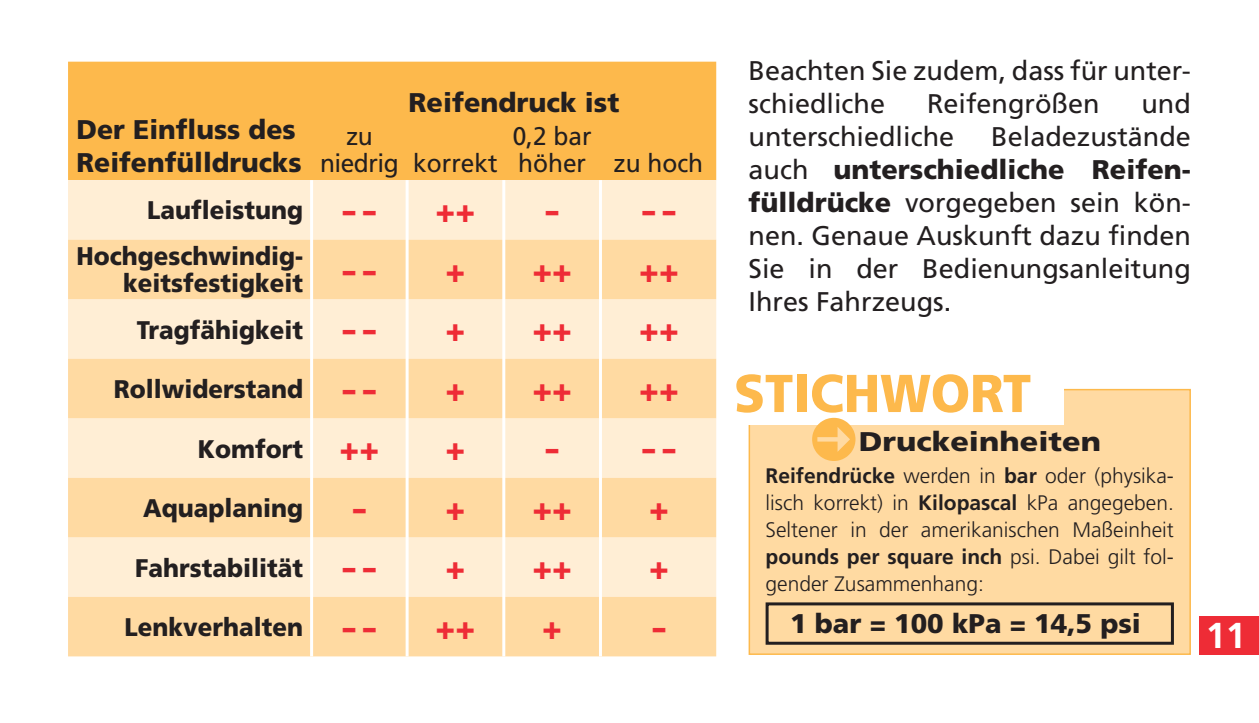
<style>
.page{position:relative;width:1259px;height:723px;background:#fff}
.page>*{position:absolute;margin:0;border:0;box-sizing:border-box;transform-origin:0 0}
.t1{font:900 53.1px "Frutiger LT Std";color:#fdb94c;scale:.95 1}
.t2{font:700 36px "Frutiger LT Std";color:#fff}
.t3{font:900 33px "Frutiger LT Std";color:#ee2c36}
.t4{font:900 33px "Frutiger LT Std";color:#ee2c36;scale:1.4 1}
.t5{font:27px/33px "Frutiger LT Std";color:#231f20}
.t6{font:900 27px/33px "Frutiger LT Std";color:#231f20}
.t7{font:900 27px "Frutiger LT Std";color:#231f20;scale:1.13 1}
.t8{font:900 25.5px/27px "Frutiger LT Std";color:#231f20;scale:.94 1}
.t9{font:25.5px/27px "Frutiger LT Std";color:#231f20;scale:.96 1}
.t10{font:25.5px/27px "Frutiger LT Std";letter-spacing:-.02em;color:#231f20;scale:.96 1}
.t11{font:300 21px/27px "Frutiger LT Std";color:#231f20;text-align:justify}
.s1{font-size:33px;color:#ee2c36}
.s2{font-weight:900}
.s3{font-weight:700}
</style>
<div class="page">
<div style="left:1199px;top:617px;width:60px;height:38px;background:#ee2c36"></div>
<div style="left:749px;top:390px;width:441px;height:264px;background:#ffdaa2"></div>
<div style="left:748px;top:389px;width:443px;height:266px;border:2px solid #fdb94c"></div>
<div style="left:734px;top:372px;width:329px;height:52px;background:#fff"></div>
<div style="left:765px;top:602px;width:409px;height:43px;border:3px solid #231f20"></div>
<div style="left:68px;top:62px;width:648px;height:118px;background:#fdb94c"></div>
<div style="left:68px;top:180px;width:648px;height:60px;background:#ffeed5"></div>
<svg style="left:68px;top:240px;width:648px;height:416px;background:#ffe2b8"></svg>
<hr style="left:310px;top:180px;width:3px;height:60px;background:#fff">
<hr style="left:405px;top:180px;width:3px;height:60px;background:#fff">
<hr style="left:502px;top:180px;width:3px;height:60px;background:#fff">
<hr style="left:599px;top:180px;width:3px;height:60px;background:#fff">
<hr style="left:310px;top:240px;width:3px;height:59px;background:#fff">
<hr style="left:405px;top:240px;width:3px;height:59px;background:#fff">
<hr style="left:502px;top:240px;width:3px;height:59px;background:#fff">
<hr style="left:599px;top:240px;width:3px;height:59px;background:#fff">
<hr style="left:310px;top:299px;width:3px;height:60px;background:#fff">
<hr style="left:405px;top:299px;width:3px;height:60px;background:#fff">
<hr style="left:502px;top:299px;width:3px;height:60px;background:#fff">
<hr style="left:599px;top:299px;width:3px;height:60px;background:#fff">
<hr style="left:310px;top:359px;width:3px;height:59px;background:#fff">
<hr style="left:405px;top:359px;width:3px;height:59px;background:#fff">
<hr style="left:502px;top:359px;width:3px;height:59px;background:#fff">
<hr style="left:599px;top:359px;width:3px;height:59px;background:#fff">
<hr style="left:310px;top:418px;width:3px;height:60px;background:#fff">
<hr style="left:405px;top:418px;width:3px;height:60px;background:#fff">
<hr style="left:502px;top:418px;width:3px;height:60px;background:#fff">
<hr style="left:599px;top:418px;width:3px;height:60px;background:#fff">
<hr style="left:310px;top:478px;width:3px;height:59px;background:#fff">
<hr style="left:405px;top:478px;width:3px;height:59px;background:#fff">
<hr style="left:502px;top:478px;width:3px;height:59px;background:#fff">
<hr style="left:599px;top:478px;width:3px;height:59px;background:#fff">
<hr style="left:310px;top:537px;width:3px;height:60px;background:#fff">
<hr style="left:405px;top:537px;width:3px;height:60px;background:#fff">
<hr style="left:502px;top:537px;width:3px;height:60px;background:#fff">
<hr style="left:599px;top:537px;width:3px;height:60px;background:#fff">
<hr style="left:310px;top:597px;width:3px;height:59px;background:#fff">
<hr style="left:405px;top:597px;width:3px;height:59px;background:#fff">
<hr style="left:502px;top:597px;width:3px;height:59px;background:#fff">
<hr style="left:599px;top:597px;width:3px;height:59px;background:#fff">
<svg style="left:812px;top:424px;width:43px;height:1px"></svg>
<p class="t6" style="left:408px;top:88px;width:212px">Reifendruck ist</p>
<p class="t10" style="left:320px;top:124px;width:186px;text-indent:26px">zu<br>niedrig korrekt</p>
<p class="t9" style="left:512px;top:124px;width:200px">0,2 bar<br>höher zu hoch</p>
<p class="t8" style="left:147px;top:199px;width:246px">Laufleistung <span class="s1">--</span></p>
<p class="t3" style="left:436px;top:198px;width:41px">++</p>
<p class="t4" style="left:544px;top:198px;width:12px">-</p>
<p class="t4" style="left:641px;top:198px;width:27px">--</p>
<p class="t8" style="left:123px;top:245px;width:272px;text-indent:-47px">Hochgeschwindig&shy;keitsfestigkeit <sup>--</sup></p>
<p class="t6" style="left:77px;top:115px;width:226px">Der Einfluss des<br>Reifenfülldrucks</p>
<p class="t3" style="left:445px;top:257px;width:21px">+</p>
<p class="t3" style="left:532px;top:257px;width:41px">++</p>
<p class="t3" style="left:639px;top:257px;width:41px">++</p>
<p class="t8" style="left:137px;top:318px;width:257px">Tragfähigkeit <span class="s1">--</span></p>
<p class="t3" style="left:445px;top:317px;width:21px">+</p>
<p class="t3" style="left:532px;top:317px;width:41px">++</p>
<p class="t3" style="left:639px;top:317px;width:41px">++</p>
<p class="t8" style="left:114px;top:378px;width:282px">Rollwiderstand <span class="s1">--</span></p>
<p class="t3" style="left:445px;top:376px;width:21px">+</p>
<p class="t3" style="left:532px;top:376px;width:41px">++</p>
<p class="t3" style="left:639px;top:376px;width:41px">++</p>
<p class="t8" style="left:198px;top:437px;width:194px">Komfort <span class="s1">++</span></p>
<p class="t3" style="left:445px;top:436px;width:21px">+</p>
<p class="t4" style="left:544px;top:436px;width:12px">-</p>
<p class="t4" style="left:641px;top:436px;width:27px">--</p>
<p class="t8" style="left:143px;top:497px;width:172px">Aquaplaning</p>
<p class="t4" style="left:352px;top:495px;width:83px">- +</p>
<p class="t3" style="left:532px;top:495px;width:41px">++</p>
<p class="t3" style="left:649px;top:495px;width:21px">+</p>
<p class="t8" style="left:135px;top:556px;width:259px">Fahrstabilität <span class="s1">--</span></p>
<p class="t3" style="left:445px;top:555px;width:21px">+</p>
<p class="t3" style="left:532px;top:555px;width:41px">++</p>
<p class="t3" style="left:649px;top:555px;width:21px">+</p>
<p class="t8" style="left:125px;top:616px;width:270px">Lenkverhalten <span class="s1">--</span></p>
<p class="t3" style="left:436px;top:614px;width:41px">++</p>
<p class="t3" style="left:542px;top:614px;width:21px">+</p>
<p class="t4" style="left:651px;top:614px;width:12px">-</p>
<p class="t5" style="left:748px;top:56px;width:444px">Beachten Sie zudem, dass für unter&shy;schiedliche</p>
<p class="t5" style="left:927px;top:89px;width:174px">Reifengrößen</p>
<p class="t5" style="left:1141px;top:89px;width:51px">und</p>
<p class="t5" style="left:748px;top:122px;width:207px">unterschiedliche</p>
<p class="t5" style="left:748px;top:122px;width:444px;text-align:justify;text-indent:243px">Beladezustände auch <span class="s2">unterschiedliche Reifen&shy;fülldrücke</span> vorgegeben sein kön&shy;nen. Genaue Auskunft dazu finden Sie in der Bedienungsanleitung Ihres Fahrzeugs.</p>
<p class="t1" style="left:734px;top:372px;width:314px">STICHWORT</p>
<p class="t7" style="left:859px;top:431px;width:216px">Druckeinheiten</p>
<p class="t11" style="left:765px;top:464px;width:410px"><span class="s3">Reifendrücke</span> werden in <span class="s3">bar</span> oder (physika&shy;lisch korrekt) in <span class="s3">Kilopascal</span> kPa angegeben.<br>Seltener in der amerikanischen Maßeinheit <span class="s3">pounds per square inch</span> psi. Dabei gilt fol&shy;gender Zusammenhang:</p>
<p class="t6" style="left:790px;top:609px;width:352px">1 bar = 100 kPa = 14,5 psi</p>
<p class="t2" style="left:1205px;top:621px;width:42px">11</p>
</div>
